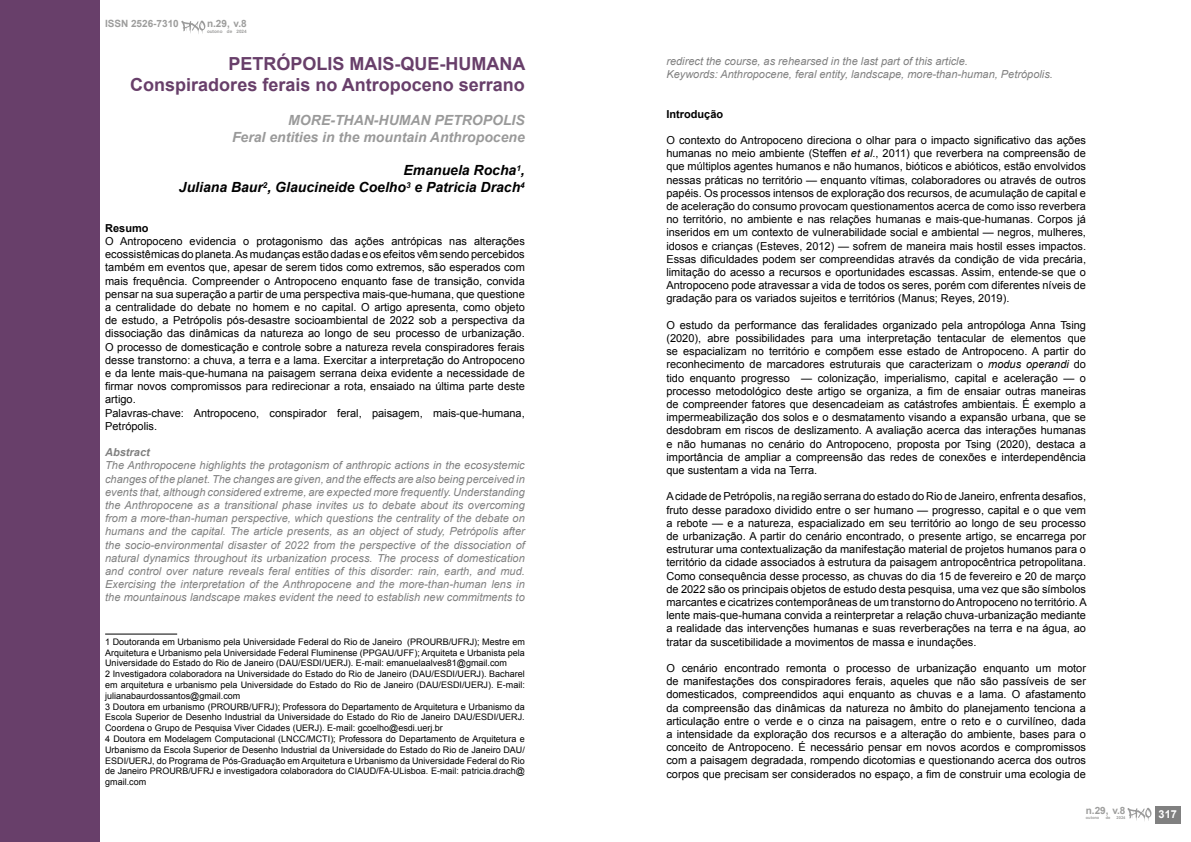
<style>
.page{position:relative;width:1191px;height:842px;background:#fff}
.page>*{position:absolute;margin:0;border:0;box-sizing:border-box;transform-origin:0 0}
.t1{font:700 18px/21.6px "Arial";color:#683f6a;text-align:right}
.t2{font:italic 700 14px/16.8px "Arial";color:#9a9a9a;text-align:right}
.t3{font:italic 700 14px/16.8px "Arial";color:#000;text-align:right}
.t4{font:11px/13.2px "Arial";color:#000;text-align:justify}
.t5{font:italic 11px/13.2px "Arial";color:#808080;text-align:justify}
.t6{font:700 11px "Arial";color:#000}
.t7{font:italic 700 11px "Arial";color:#808080}
.t8{font:700 11px "Arial";color:#fff}
.t9{font:700 10px "Arial";color:#9d9d9c}
.t10{font:9px/10.8px "Arial";color:#000}
.t11{font:700 4.6px "Arial";color:#9d9d9c}
.t12{font:700 4px "Arial";color:#9d9d9c}
.s1{font-style:italic}
</style>
<div class="page">
<div style="left:0;top:0;width:99px;height:842px;background:#683f6a"></div>
<hr style="left:105px;top:633px;width:72px;height:1px;background:#000">
<div style="left:1155px;top:806px;width:25px;height:17px;background:#808080"></div>
<svg style="left:1127px;top:808px;width:24px;height:13px"></svg>
<svg style="left:181px;top:21px;width:24px;height:13px"></svg>
<p class="t9" style="left:105px;top:17px;width:75px">ISSN 2526-7310</p>
<p class="t9" style="left:207px;top:17px;width:41px">n.29, v.8</p>
<p class="t11" style="left:207px;top:28px;width:41px">outono de 2024</p>
<h1 class="t1" style="left:130px;top:53px;width:397px">PETRÓPOLIS MAIS-QUE-HUMANA<br>Conspiradores ferais no Antropoceno serrano</h1>
<p class="t2" style="left:232px;top:112px;width:294px">MORE-THAN-HUMAN PETROPOLIS<br>Feral entities in the mountain Anthropocene</p>
<p class="t3" style="left:179px;top:163px;width:347px">Emanuela Rocha<sup>1</sup>,<br>Juliana Baur<sup>2</sup>, Glaucineide Coelho<sup>3</sup> e Patricia Drach<sup>4</sup></p>
<p class="t6" style="left:105px;top:221px;width:45px">Resumo</p>
<p class="t4" style="left:105px;top:235px;width:421px;text-align:left">O Antropoceno evidencia o protagonismo das ações antrópicas nas alterações ecossistêmicas do planeta. As mudanças estão dadas e os efeitos vêm sendo percebidos também em eventos que, apesar de serem tidos como extremos, são esperados com mais frequência. Compreender o Antropoceno enquanto fase de transição, convida pensar na sua superação a partir de uma perspectiva mais-que-humana, que questione a centralidade do debate no homem e no capital. O artigo apresenta, como objeto de estudo, a Petrópolis pós-desastre socioambiental de 2022 sob a perspectiva da dissociação das dinâmicas da natureza ao longo de seu processo de urbanização.<br>O processo de domesticação e controle sobre a natureza revela conspiradores ferais desse transtorno: a chuva, a terra e a lama. Exercitar a interpretação do Antropoceno e da lente mais-que-humana na paisagem serrana deixa evidente a necessidade de firmar novos compromissos para redirecionar a rota, ensaiado na última parte deste artigo.<br>Palavras-chave: Antropoceno, conspirador feral, paisagem, mais-que-humana, Petrópolis.</p>
<p class="t7" style="left:105px;top:445px;width:46px">Abstract</p>
<p class="t5" style="left:105px;top:459px;width:421px">The Anthropocene highlights the protagonism of anthropic actions in the ecosystemic changes of the planet. The changes are given, and the effects are also being perceived in events that, although considered extreme, are expected more frequently. Understanding the Anthropocene as a transitional phase invites us to debate about its overcoming from a more-than-human perspective, which questions the centrality of the debate on humans and the capital. The article presents, as an object of study, Petrópolis after the socio-environmental disaster of 2022 from the perspective of the dissociation of natural dynamics throughout its urbanization process. The process of domestication and control over nature reveals feral entities of this disorder: rain, earth, and mud.<br>Exercising the interpretation of the Anthropocene and the more-than-human lens in the mountainous landscape makes evident the need to establish new commitments to</p>
<p class="t10" style="left:105px;top:636px;width:421px">1 Doutoranda em Urbanismo pela Universidade Federal do Rio de Janeiro (PROURB/UFRJ); Mestre em Arquitetura e Urbanismo pela Universidade Federal Fluminense (PPGAU/UFF); Arquiteta e Urbanista pela Universidade do Estado do Rio de Janeiro (DAU/ESDI/UERJ). E-mail: emanuelaalves81@gmail.com<br>2 Investigadora colaboradora na Universidade do Estado do Rio de Janeiro (DAU/ESDI/UERJ). Bacharel em arquitetura e urbanismo pela Universidade do Estado do Rio de Janeiro (DAU/ESDI/UERJ). E-mail: julianabaurdossantos@gmail.com<br>3 Doutora em urbanismo (PROURB/UFRJ); Professora do Departamento de Arquitetura e Urbanismo da Escola Superior de Desenho Industrial da Universidade do Estado do Rio de Janeiro DAU/ESDI/UERJ.<br>Coordena o Grupo de Pesquisa Viver Cidades (UERJ). E-mail: gcoelho@esdi.uerj.br<br>4 Doutora em Modelagem Computacional (LNCC/MCTI); Professora do Departamento de Arquitetura e Urbanismo da Escola Superior de Desenho Industrial da Universidade do Estado do Rio de Janeiro DAU/ ESDI/UERJ, do Programa de Pós-Graduação em Arquitetura e Urbanismo da Universidade Federal do Rio de Janeiro PROURB/UFRJ e investigadora colaboradora do CIAUD/FA-ULisboa. E-mail: patricia.drach@ gmail.com</p>
<p class="t5" style="left:666px;top:54px;width:388px">redirect the course, as rehearsed in the last part of this article.<br>Keywords: Anthropocene, feral entity, landscape, more-than-human, Petrópolis.</p>
<p class="t6" style="left:666px;top:106px;width:58px">Introdução</p>
<p class="t4" style="left:666px;top:134px;width:421px">O contexto do Antropoceno direciona o olhar para o impacto significativo das ações humanas no meio ambiente (Steffen <span class="s1">et al</span>., 2011) que reverbera na compreensão de que múltiplos agentes humanos e não humanos, bióticos e abióticos, estão envolvidos nessas práticas no território — enquanto vítimas, colaboradores ou através de outros papéis. Os processos intensos de exploração dos recursos, de acumulação de capital e de aceleração do consumo provocam questionamentos acerca de como isso reverbera no território, no ambiente e nas relações humanas e mais-que-humanas. Corpos já inseridos em um contexto de vulnerabilidade social e ambiental — negros, mulheres, idosos e crianças (Esteves, 2012) — sofrem de maneira mais hostil esses impactos.<br>Essas dificuldades podem ser compreendidas através da condição de vida precária, limitação do acesso a recursos e oportunidades escassas. Assim, entende-se que o Antropoceno pode atravessar a vida de todos os seres, porém com diferentes níveis de gradação para os variados sujeitos e territórios (Manus; Reyes, 2019).</p>
<p class="t4" style="left:666px;top:318px;width:421px">O estudo da performance das feralidades organizado pela antropóloga Anna Tsing (2020), abre possibilidades para uma interpretação tentacular de elementos que se espacializam no território e compõem esse estado de Antropoceno. A partir do reconhecimento de marcadores estruturais que caracterizam o <span class="s1">modus operandi</span> do tido enquanto progresso — colonização, imperialismo, capital e aceleração — o processo metodológico deste artigo se organiza, a fim de ensaiar outras maneiras de compreender fatores que desencadeiam as catástrofes ambientais. É exemplo a impermeabilização dos solos e o desmatamento visando a expansão urbana, que se desdobram em riscos de deslizamento. A avaliação acerca das interações humanas e não humanas no cenário do Antropoceno, proposta por Tsing (2020), destaca a importância de ampliar a compreensão das redes de conexões e interdependência que sustentam a vida na Terra.</p>
<p class="t4" style="left:666px;top:490px;width:422px">A cidade de Petrópolis, na região serrana do estado do Rio de Janeiro, enfrenta desafios, fruto desse paradoxo dividido entre o ser humano — progresso, capital e o que vem a rebote — e a natureza, espacializado em seu território ao longo de seu processo de urbanização. A partir do cenário encontrado, o presente artigo, se encarrega por estruturar uma contextualização da manifestação material de projetos humanos para o território da cidade associados à estrutura da paisagem antropocêntrica petropolitana.<br>Como consequência desse processo, as chuvas do dia 15 de fevereiro e 20 de março de 2022 são os principais objetos de estudo desta pesquisa, uma vez que são símbolos marcantes e cicatrizes contemporâneas de um transtorno do Antropoceno no território. A lente mais-que-humana convida a reinterpretar a relação chuva-urbanização mediante a realidade das intervenções humanas e suas reverberações na terra e na água, ao tratar da suscetibilidade a movimentos de massa e inundações.</p>
<p class="t4" style="left:666px;top:662px;width:421px">O cenário encontrado remonta o processo de urbanização enquanto um motor de manifestações dos conspiradores ferais, aqueles que não são passíveis de ser domesticados, compreendidos aqui enquanto as chuvas e a lama. O afastamento da compreensão das dinâmicas da natureza no âmbito do planejamento tenciona a articulação entre o verde e o cinza na paisagem, entre o reto e o curvilíneo, dada a intensidade da exploração dos recursos e a alteração do ambiente, bases para o conceito de Antropoceno. É necessário pensar em novos acordos e compromissos com a paisagem degradada, rompendo dicotomias e questionando acerca dos outros corpos que precisam ser considerados no espaço, a fim de construir uma ecologia de</p>
<p class="t9" style="left:1085px;top:804px;width:41px">n.29, v.8</p>
<p class="t12" style="left:1085px;top:815px;width:15px">outono</p>
<p class="t12" style="left:1105px;top:815px;width:6px">de</p>
<p class="t12" style="left:1116px;top:815px;width:10px">2024</p>
<p class="t8" style="left:1158px;top:807px;width:20px">317</p>
</div>
